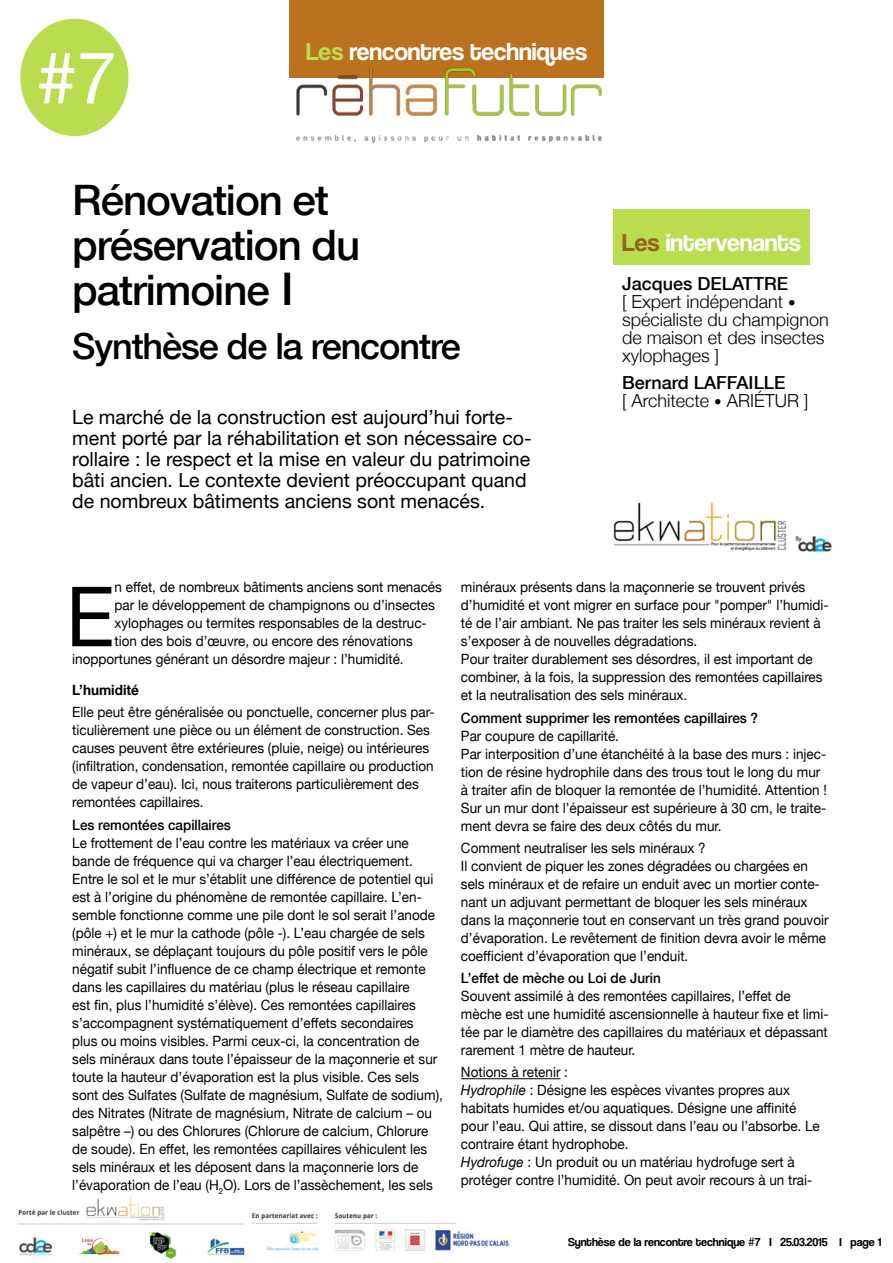
<style>
.page{position:relative;width:893px;height:1263px;background:#fff}
.page>*{position:absolute;margin:0;border:0;box-sizing:border-box;transform-origin:0 0}
.t1{font:83.25px "Helvetica Neue";color:#000;scale:.95 1}
.t2{font:72px "Helvetica Neue";color:#fff}
.t3{font:500 42px/45px "Helvetica Neue";letter-spacing:-.025em;color:#000}
.t4{font:500 36px "Helvetica Neue";letter-spacing:-.03em;color:#000}
.t5{font:25.5px "Coolvetica Rg";color:#fff}
.t6{font:19.5px/21px "Helvetica Neue";color:#000}
.t7{font:300 18px/18px "Helvetica Neue";color:#000}
.t8{font:14.1px/18px "Helvetica Neue";color:#000;scale:.95 1}
.t9{font:500 14.1px "Helvetica Neue";color:#000;scale:.95 1}
.t10{font:700 14.1px "Helvetica Neue";color:#000;scale:.95 1}
.t11{font:12px "Coolvetica Rg";color:#000}
.s1{color:#b9dd4f}
.s2{font-size:45px}
.s3{color:#97621c}
.s4{font-weight:500}
.s5{font-size:15px}
.s6{font-weight:500;color:#fff}
.s7{font-style:italic}
.s8{font-family:"Helvetica Neue"}
</style>
<div class="page">
<div style="left:614px;top:209px;width:196px;height:56px;background:#b9dd4f"></div>
<div style="left:289px;top:0;width:315px;height:77px;background:#bb721e"></div>
<div style="left:20px;top:18px;width:109px;height:119px;background:#b9dd4f;border-radius:50%"></div>
<img style="left:289px;top:67px;width:315px;height:76px">
<img style="left:18px;top:1198px;width:491px;height:62px">
<img style="left:613px;top:502px;width:219px;height:51px">
<hr style="left:461px;top:1078px;width:99px;height:1px;background:#000">
<h2 class="t2" style="left:37px;top:16px;width:82px">#7</h2>
<h3 class="t5" style="left:306px;top:37px;width:282px"><span class="s1">Les</span> rencontres techniques</h3>
<h3 class="t3" style="left:72px;top:176px;width:289px">Rénovation et préservation du patrimoine <span class="s2">I</span></h3>
<h3 class="t4" style="left:72px;top:317px;width:390px">Synthèse de la rencontre</h3>
<p class="t6" style="left:72px;top:405px;width:461px">Le marché de la construction est aujourd’hui forte&shy;ment porté par la réhabilitation et son nécessaire co&shy;rollaire : le respect et la mise en valeur du patrimoine bâti ancien. Le contexte devient préoccupant quand de nombreux bâtiments anciens sont menacés.</p>
<h3 class="t5" style="left:622px;top:228px;width:180px"><span class="s3">Les</span> intervenants</h3>
<p class="t7" style="left:622px;top:274px;width:208px"><span class="s4">Jacques DELATTRE<br></span>[ Expert indépendant <span class="s5">• </span>spécialiste du champignon de maison et des insectes xylophages ]</p>
<p class="t7" style="left:622px;top:372px;width:198px"><span class="s4">Bernard LAFFAILLE<br></span>[ Architecte <span class="s5">•</span> ARIÉTUR ]<span class="s6">n</span></p>
<h1 class="t1" style="left:66px;top:545px;width:52px">E</h1>
<p class="t8" style="left:115px;top:577px;width:346px">n effet, de nombreux bâtiments anciens sont menacés</p>
<p class="t8" style="left:115px;top:595px;width:339px">par le développement de champignons ou d’insectes</p>
<p class="t8" style="left:115px;top:613px;width:330px">xylophages ou termites responsables de la destruc-</p>
<p class="t8" style="left:115px;top:631px;width:316px">tion des bois d’œuvre, ou encore des rénovations</p>
<p class="t8" style="left:72px;top:649px;width:350px">inopportunes générant un désordre majeur : l’humidité.</p>
<p class="t10" style="left:72px;top:677px;width:72px">L’humidité</p>
<p class="t8" style="left:72px;top:702px;width:383px">Elle peut être généralisée ou ponctuelle, concerner plus par&shy;ticulièrement une pièce ou un élément de construction. Ses causes peuvent être extérieures (pluie, neige) ou intérieures (infiltration, condensation, remontée capillaire ou production de vapeur d’eau). Ici, nous traiterons particulièrement des remontées capillaires.</p>
<p class="t9" style="left:72px;top:813px;width:168px">Les remontées capillaires</p>
<p class="t8" style="left:72px;top:832px;width:392px">Le frottement de l’eau contre les matériaux va créer une bande de fréquence qui va charger l’eau électriquement.<br>Entre le sol et le mur s’établit une différence de potentiel qui est à l’origine du phénomène de remontée capillaire. L’en&shy;semble fonctionne comme une pile dont le sol serait l’anode (pôle +) et le mur la cathode (pôle -). L’eau chargée de sels minéraux, se déplaçant toujours du pôle positif vers le pôle négatif subit l’influence de ce champ électrique et remonte dans les capillaires du matériau (plus le réseau capillaire<br>est fin, plus l’humidité s’élève). Ces remontées capillaires s’accompagnent systématiquement d’effets secondaires<br>plus ou moins visibles. Parmi ceux-ci, la concentration de sels minéraux dans toute l’épaisseur de la maçonnerie et sur toute la hauteur d’évaporation est la plus visible. Ces sels sont des Sulfates (Sulfate de magnésium, Sulfate de sodium), des Nitrates (Nitrate de magnésium, Nitrate de calcium – ou salpêtre –) ou des Chlorures (Chlorure de calcium, Chlorure de soude). En effet, les remontées capillaires véhiculent les sels minéraux et les déposent dans la maçonnerie lors de l’évaporation de l’eau (H<sub>2</sub>O). Lors de l’assèchement, les sels</p>
<p class="t8" style="left:461px;top:577px;width:389px">minéraux présents dans la maçonnerie se trouvent privés d’humidité et vont migrer en surface pour "pomper" l’humidi&shy;té de l’air ambiant. Ne pas traiter les sels minéraux revient à s’exposer à de nouvelles dégradations.<br>Pour traiter durablement ses désordres, il est important de combiner, à la fois, la suppression des remontées capillaires et la neutralisation des sels minéraux.</p>
<p class="t9" style="left:461px;top:706px;width:314px">Comment supprimer les remontées capillaires ?</p>
<p class="t8" style="left:461px;top:725px;width:387px">Par coupure de capillarité.<br>Par interposition d’une étanchéité à la base des murs : injec&shy;tion de résine hydrophile dans des trous tout le long du mur à traiter afin de bloquer la remontée de l’humidité. Attention !<br>Sur un mur dont l’épaisseur est supérieure à 30 cm, le traite&shy;ment devra se faire des deux côtés du mur.</p>
<p class="t8" style="left:461px;top:838px;width:388px">Comment neutraliser les sels minéraux ?<br>Il convient de piquer les zones dégradées ou chargées en sels minéraux et de refaire un enduit avec un mortier conte&shy;nant un adjuvant permettant de bloquer les sels minéraux dans la maçonnerie tout en conservant un très grand pouvoir d’évaporation. Le revêtement de finition devra avoir le même coefficient d’évaporation que l’enduit.</p>
<p class="t9" style="left:461px;top:967px;width:212px">L’effet de mèche ou Loi de Jurin</p>
<p class="t8" style="left:461px;top:986px;width:388px">Souvent assimilé à des remontées capillaires, l’effet de mèche est une humidité ascensionnelle à hauteur fixe et limi&shy;tée par le diamètre des capillaires du matériaux et dépassant rarement 1 mètre de hauteur.</p>
<p class="t8" style="left:461px;top:1062px;width:379px">Notions à retenir :<br><span class="s7">Hydrophile</span> : Désigne les espèces vivantes propres aux habitats humides et/ou aquatiques. Désigne une affinité pour l’eau. Qui attire, se dissout dans l’eau ou l’absorbe. Le contraire étant hydrophobe.<br><span class="s7">Hydrofuge</span> : Un produit ou un matériau hydrofuge sert à protéger contre l’humidité. On peut avoir recours à un trai-</p>
<p class="t11" style="left:568px;top:1235px;width:315px">Synthèse de la rencontre technique <span class="s8">#</span>7 I 25.03.2015 I page 1</p>
</div>
